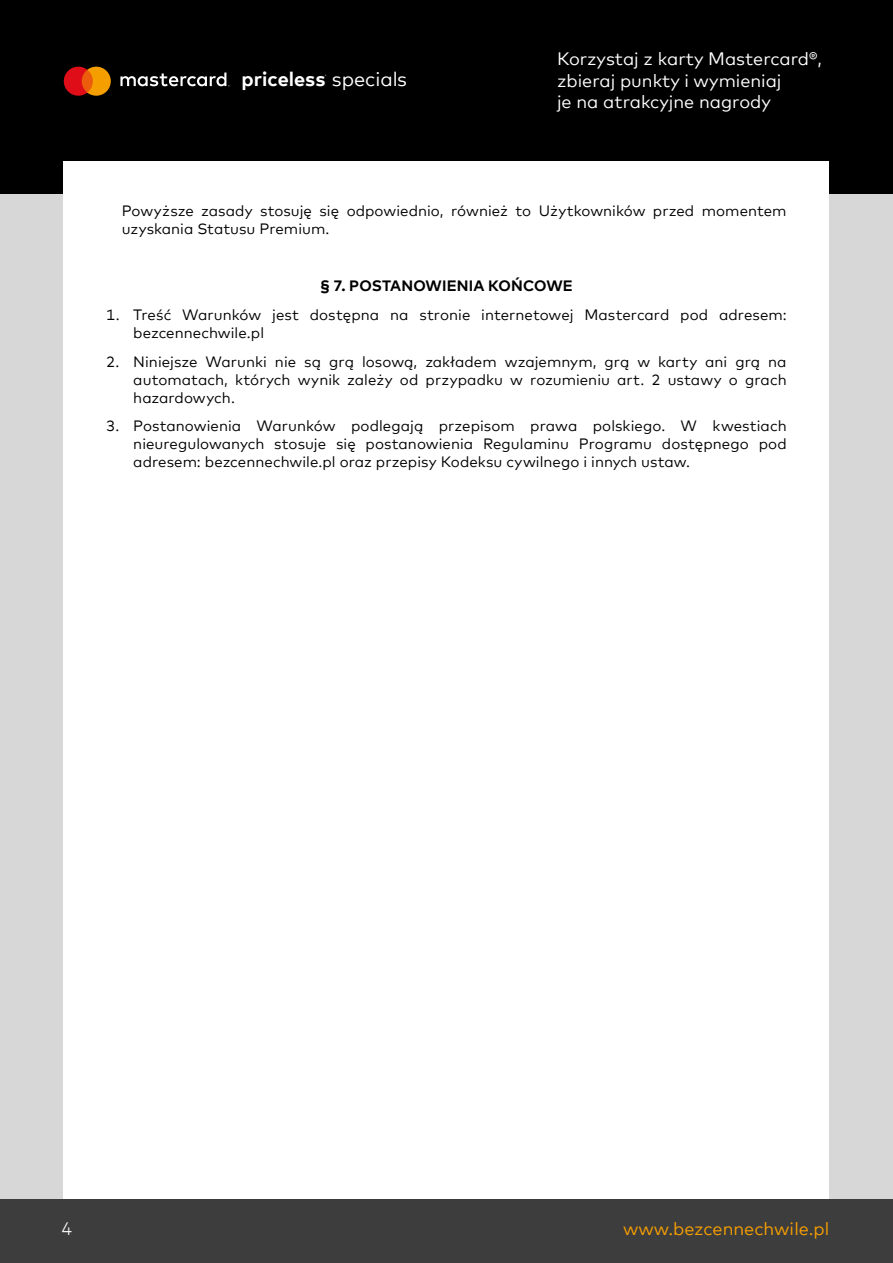
<style>
.page{position:relative;width:893px;height:1263px;background:#fff}
.page>*{position:absolute;margin:0;border:0;box-sizing:border-box;transform-origin:0 0}
.t1{font:700 19.95px "Mark Offc For MC";color:#fff}
.t2{font:18px/21.6px "Mark Offc For MC";color:#fff}
.t3{font:18px "Mark Offc For MC";color:#f69e00}
.t4{font:300 18px "Mark Offc For MC";color:#fff}
.t5{font:15px/18px "Mark Offc For MC";letter-spacing:.005em;color:#000}
.t6{font:700 15px "Mark Offc For MC";letter-spacing:.01em;color:#000}
.s1{font-weight:400}
</style>
<div class="page">
<div style="left:0;top:162px;width:893px;height:1037px;background:#d8d7d7"></div>
<div style="left:0;top:0;width:893px;height:193px;background:#000"></div>
<div style="left:64px;top:162px;width:765px;height:1037px;background:#fff"></div>
<div style="left:0;top:1199px;width:893px;height:64px;background:#3d3d3d"></div>
<svg style="left:64px;top:67px;width:47px;height:29px"></svg>
<svg style="left:120px;top:73px;width:110px;height:13px"></svg>
<h1 class="t1" style="left:242px;top:64px;width:167px">priceless <span class="s1">specials</span></h1>
<p class="t2" style="left:557px;top:47px;width:266px">Korzystaj z karty Mastercard®, zbieraj punkty i wymieniaj<br>je na atrakcyjne nagrody</p>
<p class="t5" style="left:122px;top:200px;width:666px">Powyższe zasady stosuję się odpowiednio, również to Użytkowników przed momentem uzyskania Statusu Premium.</p>
<p class="t6" style="left:320px;top:275px;width:254px">§ 7. POSTANOWIENIA KOŃCOWE</p>
<p class="t5" style="left:133px;top:304px;width:655px;text-indent:-27px">1. Treść Warunków jest dostępna na stronie internetowej Mastercard pod adresem: bezcennechwile.pl</p>
<p class="t5" style="left:133px;top:351px;width:655px;text-align:justify;text-indent:-27px">2. Niniejsze Warunki nie są grą losową, zakładem wzajemnym, grą w karty ani grą na automatach, których wynik zależy od przypadku w rozumieniu art. 2 ustawy o grach hazardowych.</p>
<p class="t5" style="left:133px;top:416px;width:655px;text-align:justify;text-indent:-27px">3. Postanowienia Warunków podlegają przepisom prawa polskiego. W kwestiach nieuregulowanych stosuje się postanowienia Regulaminu Programu dostępnego pod adresem: bezcennechwile.pl oraz przepisy Kodeksu cywilnego i innych ustaw.</p>
<p class="t4" style="left:62px;top:1215px;width:12px">4</p>
<p class="t3" style="left:623px;top:1215px;width:208px">www.bezcennechwile.pl</p>
</div>
